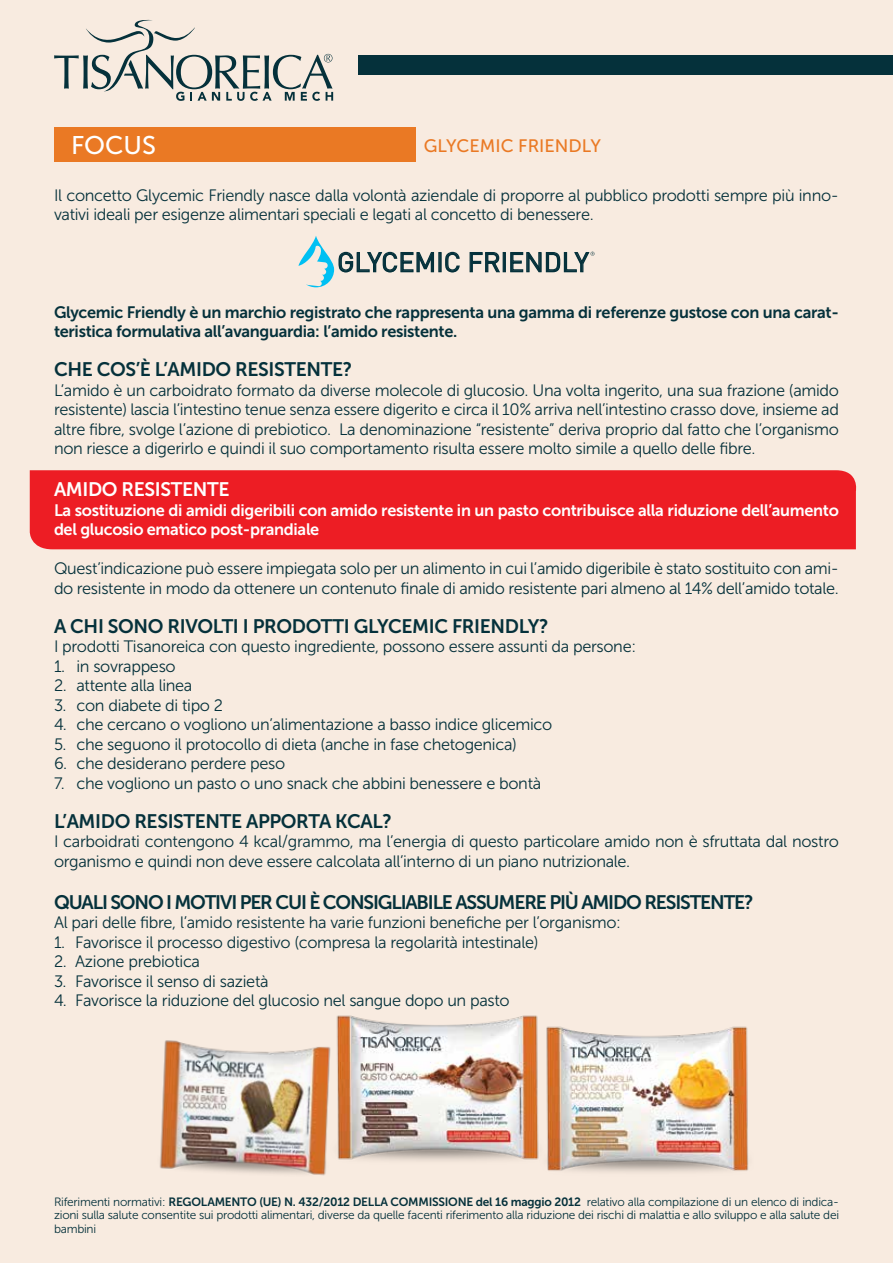
<style>
.page{position:relative;width:893px;height:1263px;background:#f8ebe0}
.page>*{position:absolute;margin:0;border:0;box-sizing:border-box;transform-origin:0 0}
.t1{font:26.7px "DIN";color:#05313b}
.t2{font:25.5px "Museo Sans 500";color:#fff}
.t3{font:19.5px "Museo Sans 700";letter-spacing:-.02em;color:#05313b}
.t4{font:19.5px "Museo Sans 700";letter-spacing:-.06em;color:#05313b}
.t5{font:19.5px "Museo Sans 700";letter-spacing:-.02em;color:#fff}
.t6{font:18px "Museo Sans 500";color:#ea7924}
.t7{font:16.5px/19.5px "Museo Sans 300";letter-spacing:-.02em;color:#05313b}
.t8{font:16.5px/19.5px "Museo Sans 700";letter-spacing:-.02em;color:#05313b}
.t9{font:16.5px/19.5px "Museo Sans 700";letter-spacing:-.02em;color:#fff}
.t10{font:12px/13.5px "Museo Sans 300";letter-spacing:-.02em;color:#05313b;text-align:justify}
.s1{font-family:"Museo Sans 700"}
</style>
<div class="page">
<div style="left:54px;top:128px;width:361px;height:34px;background:#ea7924"></div>
<div style="left:30px;top:470px;width:827px;height:79px;background:#ed1d24"></div>
<svg style="left:298px;top:236px;width:297px;height:51px"></svg>
<img style="left:336px;top:1015px;width:203px;height:146px">
<img style="left:546px;top:1026px;width:203px;height:146px">
<img style="left:159px;top:1034px;width:187px;height:142px">
<div style="left:359px;top:55px;width:534px;height:20px;background:#05313b"></div>
<svg style="left:54px;top:19px;width:279px;height:82px"></svg>
<h2 class="t2" style="left:71px;top:131px;width:87px">FOCUS</h2>
<p class="t6" style="left:424px;top:136px;width:178px">GLYCEMIC FRIENDLY</p>
<p class="t7" style="left:54px;top:185px;width:786px">Il concetto Glycemic Friendly nasce dalla volontà aziendale di proporre al pubblico prodotti sempre più inno&shy;vativi ideali per esigenze alimentari speciali e legati al concetto di benessere.</p>
<h1 class="t1" style="left:337px;top:245px;width:253px">GLYCEMIC FRIENDLY</h1>
<p class="t8" style="left:54px;top:302px;width:786px">Glycemic Friendly è un marchio registrato che rappresenta una gamma di referenze gustose con una carat&shy;teristica formulativa all’avanguardia: l’amido resistente.</p>
<p class="t3" style="left:54px;top:359px;width:300px">CHE COS’È L’AMIDO RESISTENTE?</p>
<p class="t7" style="left:54px;top:380px;width:787px;text-align:justify">L’amido è un carboidrato formato da diverse molecole di glucosio. Una volta ingerito, una sua frazione (amido resistente) lascia l’intestino tenue senza essere digerito e circa il 10% arriva nell’intestino crasso dove, insieme ad altre fibre, svolge l’azione di prebiotico. La denominazione “resistente” deriva proprio dal fatto che l’organismo non riesce a digerirlo e quindi il suo comportamento risulta essere molto simile a quello delle fibre.</p>
<p class="t5" style="left:54px;top:479px;width:177px">AMIDO RESISTENTE</p>
<p class="t9" style="left:54px;top:500px;width:786px">La sostituzione di amidi digeribili con amido resistente in un pasto contribuisce alla riduzione dell’aumento del glucosio ematico post-prandiale</p>
<p class="t7" style="left:54px;top:559px;width:786px">Quest’indicazione può essere impiegata solo per un alimento in cui l’amido digeribile è stato sostituito con ami&shy;do resistente in modo da ottenere un contenuto finale di amido resistente pari almeno al 14% dell’amido totale.</p>
<p class="t3" style="left:54px;top:615px;width:496px">A CHI SONO RIVOLTI I PRODOTTI GLYCEMIC FRIENDLY?</p>
<p class="t7" style="left:54px;top:637px;width:584px">I prodotti Tisanoreica con questo ingrediente, possono essere assunti da persone:</p>
<p class="t7" style="left:54px;top:656px;width:123px">1. in sovrappeso</p>
<p class="t7" style="left:54px;top:676px;width:140px">2. attente alla linea</p>
<p class="t7" style="left:54px;top:695px;width:171px">3. con diabete di tipo 2</p>
<p class="t7" style="left:54px;top:715px;width:500px">4. che cercano o vogliono un’alimentazione a basso indice glicemico</p>
<p class="t7" style="left:54px;top:734px;width:464px">5. che seguono il protocollo di dieta (anche in fase chetogenica)</p>
<p class="t7" style="left:54px;top:754px;width:233px">6. che desiderano perdere peso</p>
<p class="t7" style="left:54px;top:773px;width:489px">7. che vogliono un pasto o uno snack che abbini benessere e bontà</p>
<p class="t3" style="left:54px;top:810px;width:339px">L’AMIDO RESISTENTE APPORTA KCAL?</p>
<p class="t7" style="left:54px;top:832px;width:786px">I carboidrati contengono 4 kcal/grammo, ma l’energia di questo particolare amido non è sfruttata dal nostro organismo e quindi non deve essere calcolata all’interno di un piano nutrizionale.</p>
<p class="t4" style="left:54px;top:891px;width:701px">QUALI SONO I MOTIVI PER CUI È CONSIGLIABILE ASSUMERE PIÙ AMIDO RESISTENTE?</p>
<p class="t7" style="left:54px;top:913px;width:569px">Al pari delle fibre, l’amido resistente ha varie funzioni benefiche per l’organismo:</p>
<p class="t7" style="left:54px;top:932px;width:486px">1. Favorisce il processo digestivo (compresa la regolarità intestinale)</p>
<p class="t7" style="left:54px;top:952px;width:148px">2. Azione prebiotica</p>
<p class="t7" style="left:54px;top:971px;width:216px">3. Favorisce il senso di sazietà</p>
<p class="t7" style="left:54px;top:991px;width:457px">4. Favorisce la riduzione del glucosio nel sangue dopo un pasto</p>
<p class="t10" style="left:54px;top:1195px;width:787px">Riferimenti normativi: <span class="s1">REGOLAMENTO (UE) N. 432/2012 DELLA COMMISSIONE del 16 maggio 2012</span> relativo alla compilazione di un elenco di indica&shy;zioni sulla salute consentite sui prodotti alimentari, diverse da quelle facenti riferimento alla riduzione dei rischi di malattia e allo sviluppo e alla salute dei bambini</p>
</div>
